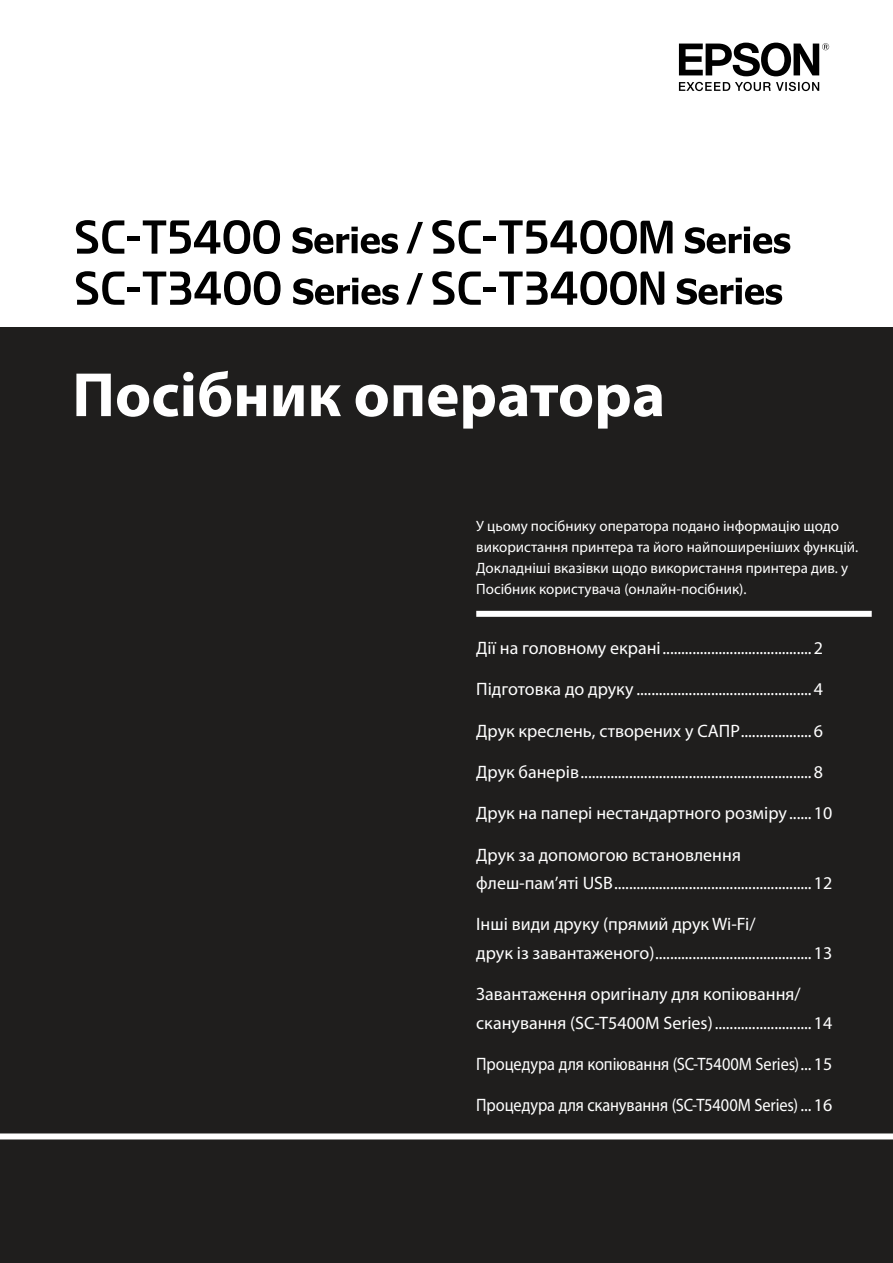
<style>
.page{position:relative;width:893px;height:1263px;background:#fff}
.page>*{position:absolute;margin:0;border:0;box-sizing:border-box;transform-origin:0 0}
.t1{font:700 63px "Myriad Pro";color:#fff}
.t2{font:18px/28.5px "Myriad Pro";color:#fff}
.t3{font:18px "Myriad Pro";color:#fff;scale:.91 1}
.t4{font:15px/21px "Myriad Pro";color:#fff}
</style>
<div class="page">
<div style="left:0;top:328px;width:893px;height:935px;background:#1f1e1d"></div>
<div style="left:476px;top:611px;width:396px;height:6px;background:#fff"></div>
<div style="left:0;top:1133px;width:893px;height:6px;background:#fff"></div>
<svg style="left:679px;top:82px;width:140px;height:9px"></svg>
<svg style="left:679px;top:43px;width:150px;height:33px"></svg>
<svg style="left:406px;top:222px;width:17px;height:31px"></svg>
<svg style="left:406px;top:273px;width:17px;height:32px"></svg>
<svg style="left:293px;top:227px;width:105px;height:27px"></svg>
<svg style="left:677px;top:278px;width:105px;height:27px"></svg>
<svg style="left:432px;top:220px;width:49px;height:34px"></svg>
<div style="left:483px;top:236px;width:13px;height:5px;background:#000"></div>
<svg style="left:76px;top:220px;width:48px;height:34px"></svg>
<div style="left:127px;top:236px;width:12px;height:5px;background:#000"></div>
<svg style="left:143px;top:220px;width:137px;height:34px"></svg>
<svg style="left:432px;top:271px;width:49px;height:34px"></svg>
<div style="left:483px;top:287px;width:13px;height:5px;background:#000"></div>
<svg style="left:499px;top:220px;width:173px;height:34px"></svg>
<svg style="left:499px;top:271px;width:165px;height:34px"></svg>
<svg style="left:293px;top:278px;width:106px;height:27px"></svg>
<svg style="left:76px;top:271px;width:48px;height:34px"></svg>
<div style="left:127px;top:287px;width:12px;height:5px;background:#000"></div>
<svg style="left:143px;top:271px;width:138px;height:34px"></svg>
<svg style="left:685px;top:227px;width:105px;height:27px"></svg>
<h1 class="t1" style="left:72px;top:354px;width:595px">Посібник оператора</h1>
<p class="t4" style="left:476px;top:516px;width:384px">У цьому посібнику оператора подано інформацію щодо використання принтера та його найпоширеніших функцій.<br>Докладніші вказівки щодо використання принтера див. у Посібник користувача (онлайн-посібник).</p>
<p class="t2" style="left:476px;top:634px;width:348px">Дії на головному екрані........................................2</p>
<p class="t2" style="left:476px;top:675px;width:348px">Підготовка до друку ...............................................4</p>
<p class="t2" style="left:476px;top:716px;width:348px">Друк креслень, створених у САПР...................6</p>
<p class="t2" style="left:476px;top:757px;width:348px">Друк банерів..............................................................8</p>
<p class="t2" style="left:476px;top:799px;width:357px">Друк на папері нестандартного розміру ......10</p>
<p class="t2" style="left:476px;top:840px;width:357px">Друк за допомогою встановлення флеш-пам’яті USB.....................................................12</p>
<p class="t2" style="left:476px;top:910px;width:357px">Інші види друку (прямий друк Wi-Fi/<br>друк із завантаженого)..........................................13</p>
<p class="t2" style="left:476px;top:979px;width:357px">Завантаження оригіналу для копіювання/ сканування (SC-T5400M Series)..........................14</p>
<p class="t3" style="left:476px;top:1053px;width:393px">Процедура для копіювання (SC-T5400M Series)...15</p>
<p class="t3" style="left:476px;top:1094px;width:393px">Процедура для сканування (SC-T5400M Series) ...16</p>
</div>
